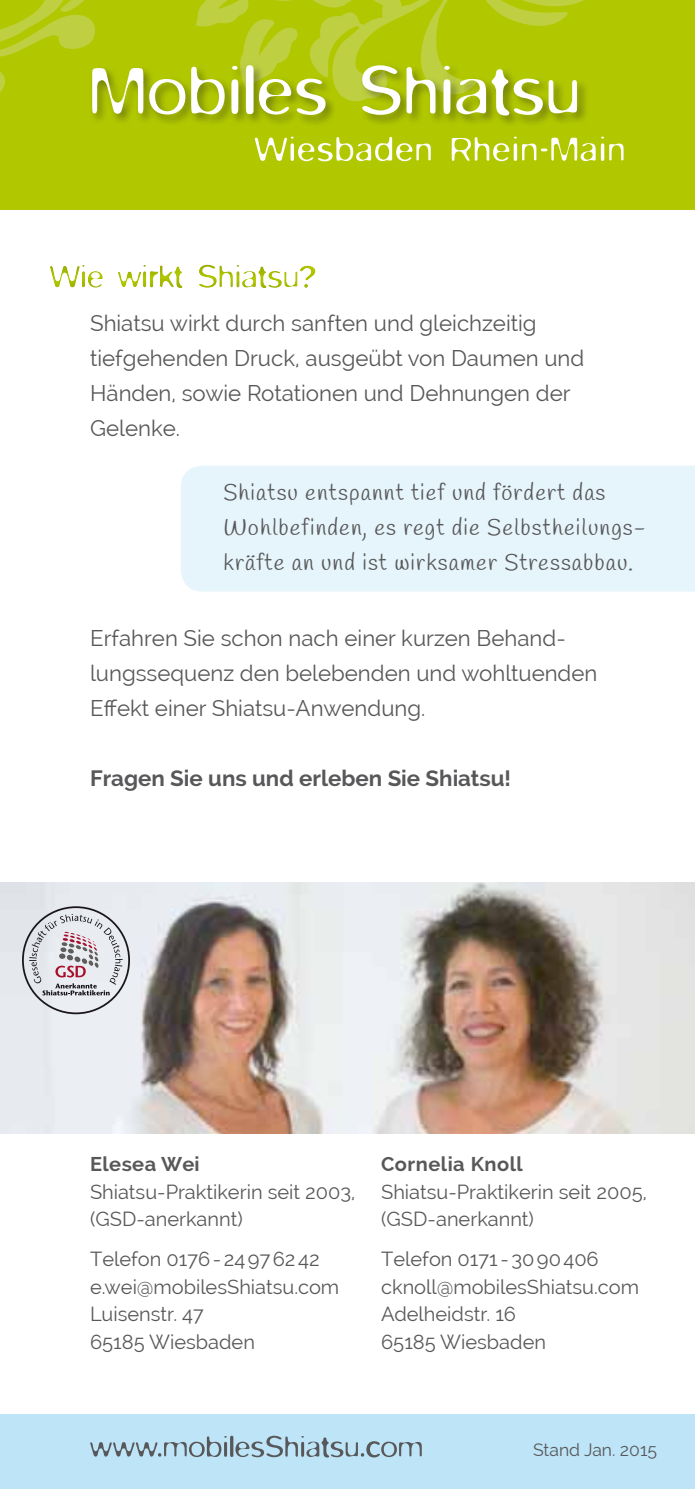
<style>
.page{position:relative;width:695px;height:1489px;background:#fff}
.page>*{position:absolute;margin:0;border:0;box-sizing:border-box;transform-origin:0 0}
.t1{font:22.5px/35px "Handlee";letter-spacing:.05em;color:#58585a}
.t2{font:22.25px/35px "Raleway";color:#58585a}
.t3{font:700 22.25px "Raleway";color:#58585a}
.t4{font:20px/27.5px "Raleway";color:#58585a}
.t5{font:700 20px "Raleway";letter-spacing:.025em;color:#58585a}
.t6{font:17.5px "Raleway";color:#58585a}
</style>
<div class="page">
<img style="left:0;top:882px;width:694px;height:251px">
<div style="left:181px;top:466px;width:513px;height:125px;background:#e6f5fc"></div>
<div style="left:0;top:0;width:694px;height:209px;background:#b1c800"></div>
<div style="left:0;top:1414px;width:694px;height:74px;background:#bde4f7"></div>
<div style="left:22px;top:906px;width:108px;height:108px;border:2px solid #1a171c;border-radius:50%"></div>
<svg style="left:29px;top:913px;width:94px;height:82px"></svg>
<div style="left:50px;top:255px;width:267px;height:43px;background:#1a171c;opacity:.5"></div>
<svg style="left:90px;top:1435px;width:331px;height:22px"></svg>
<svg style="left:0;top:0;width:623px;height:161px"></svg>
<p class="t2" style="left:90px;top:306px;width:495px">Shiatsu wirkt durch sanften und gleichzeitig tiefgehenden Druck, ausgeübt von Daumen und Händen, sowie Rotationen und Dehnungen der Gelenke.</p>
<p class="t1" style="left:223px;top:476px;width:424px">Shiatsu entspannt tief und fördert das<br>Wohlbefinden, es regt die Selbstheilungs&shy;kräfte an und ist wirksamer Stressabbau.</p>
<p class="t2" style="left:90px;top:621px;width:509px">Erfahren Sie schon nach einer kurzen Behand&shy;lungssequenz den belebenden und wohltuenden<br>Effekt einer Shiatsu-Anwendung.</p>
<p class="t3" style="left:90px;top:765px;width:422px">Fragen Sie uns und erleben Sie Shiatsu!</p>
<p class="t5" style="left:90px;top:1152px;width:111px">Elesea Wei</p>
<p class="t4" style="left:90px;top:1177px;width:267px">Shiatsu-Praktikerin seit 2003, (GSD-anerkannt)</p>
<p class="t4" style="left:90px;top:1245px;width:251px">Telefon 0176-24976242 e.wei@mobilesShiatsu.com<br>Luisenstr. 47<br>65185 Wiesbaden</p>
<p class="t5" style="left:381px;top:1152px;width:143px">Cornelia Knoll</p>
<p class="t4" style="left:381px;top:1177px;width:267px">Shiatsu-Praktikerin seit 2005, (GSD-anerkannt)</p>
<p class="t4" style="left:381px;top:1245px;width:259px">Telefon 0171 -3090406 cknoll@mobilesShiatsu.com<br>Adelheidstr. 16<br>65185 Wiesbaden</p>
<p class="t6" style="left:533px;top:1438px;width:126px">Stand Jan. 2015</p>
</div>
